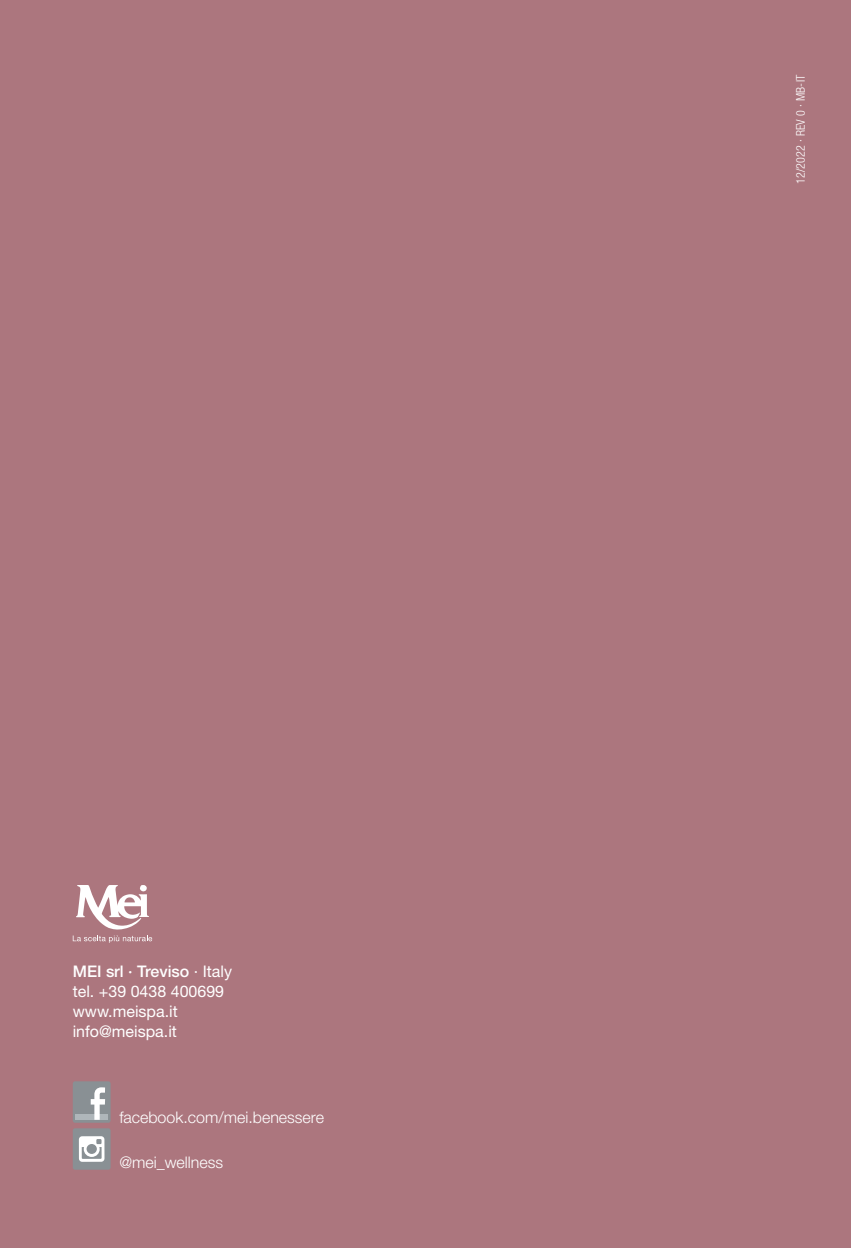
<style>
.page{position:relative;width:851px;height:1248px;background:#fff}
.page>*{position:absolute;margin:0;border:0;box-sizing:border-box;transform-origin:0 0}
.t1{font:16px/20px "Helvetica Neue LT Std";color:#fff}
.t2{font:300 16px "Helvetica Neue LT Std";color:#fff}
.t3{font:300 condensed 12px "Helvetica Neue LT Std";letter-spacing:.01em;color:#fff}
.s1{font-weight:500}
</style>
<div class="page">
<div style="left:0;top:0;width:850px;height:1247px;background:#ac767e"></div>
<div style="left:73px;top:1081px;width:38px;height:41px;background:#899094;border-radius:2px"></div>
<div style="left:75px;top:1113px;width:33px;height:6px;background:#afb6ba"></div>
<svg style="left:91px;top:1087px;width:14px;height:32px"></svg>
<div style="left:73px;top:1128px;width:38px;height:41px;background:#899094;border-radius:2px"></div>
<svg style="left:79px;top:1136px;width:25px;height:25px"></svg>
<svg style="left:73px;top:885px;width:79px;height:57px"></svg>
<p class="t1" style="left:73px;top:960px;width:161px"><span class="s1">MEI srl · Treviso</span> · Italy tel. +39 0438 400699 www.meispa.it info@meispa.it</p>
<p class="t2" style="left:119px;top:1106px;width:206px">facebook.com/mei.benessere</p>
<p class="t2" style="left:119px;top:1152px;width:105px">@mei_wellness</p>
<p class="t3" style="left:793px;top:184px;width:111px;rotate:-90deg">12/2022 · REV 0 · MB-IT</p>
</div>
